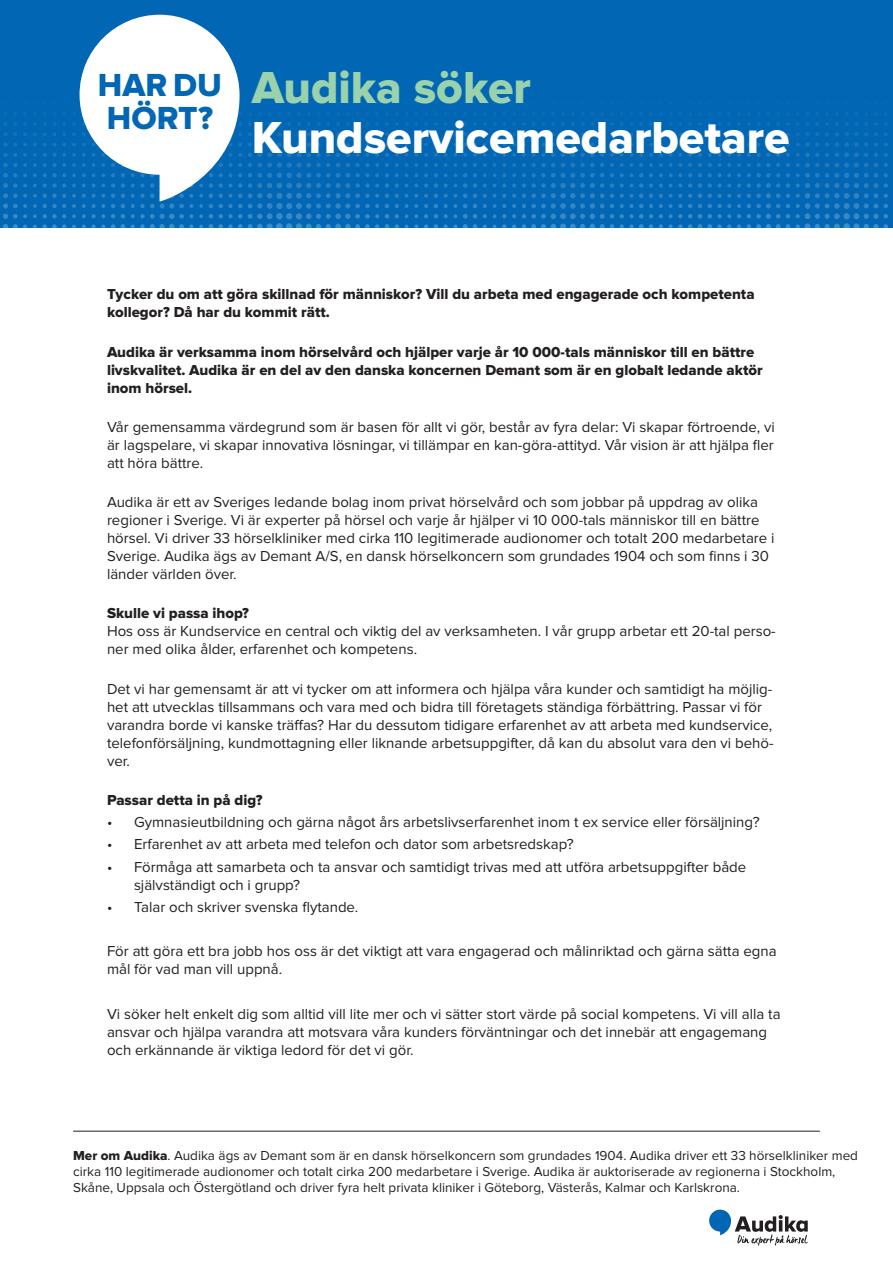
<style>
.page{position:relative;width:893px;height:1263px;background:#fff}
.page>*{position:absolute;margin:0;border:0;box-sizing:border-box;transform-origin:0 0}
.t1{font:46.5px "Proxima Nova Extrabld";color:#fff}
.t2{font:46.5px "Proxima Nova Extrabld";color:#9ad2ae}
.t3{font:33.15px "Proxima Nova Extrabld";color:#0166b3}
.t4{font:15px/18px "Proxima Nova";color:#231f20}
.t5{font:15px/18px "Proxima Nova Extrabld";color:#231f20}
.t6{font:13.5px/16.2px "Proxima Nova";color:#231f20}
.s1{font-family:"Proxima Nova Extrabld"}
</style>
<div class="page">
<hr style="left:73px;top:1131px;width:747px;height:1px;background:#231f20">
<svg style="left:709px;top:1209px;width:99px;height:36px"></svg>
<div style="left:0;top:0;width:893px;height:227px;background:#0166b3"></div>
<svg style="left:3px;top:15px;width:885px;height:212px"></svg>
<p class="t3" style="left:98px;top:66px;width:126px">HAR DU</p>
<p class="t3" style="left:107px;top:99px;width:108px">HÖRT?</p>
<p class="t2" style="left:252px;top:61px;width:281px">Audika söker</p>
<p class="t1" style="left:252px;top:110px;width:539px">Kundservicemedarbetare</p>
<p class="t5" style="left:107px;top:286px;width:649px">Tycker du om att göra skillnad för människor? Vill du arbeta med engagerade och kompetenta kollegor? Då har du kommit rätt.</p>
<p class="t5" style="left:107px;top:343px;width:657px">Audika är verksamma inom hörselvård och hjälper varje år 10 000-tals människor till en bättre livskvalitet. Audika är en del av den danska koncernen Demant som är en globalt ledande aktör inom hörsel.</p>
<p class="t4" style="left:107px;top:418px;width:669px;text-align:justify">Vår gemensamma värdegrund som är basen för allt vi gör, består av fyra delar: Vi skapar förtroende, vi är lagspelare, vi skapar innovativa lösningar, vi tillämpar en kan-göra-attityd. Vår vision är att hjälpa fler att höra bättre.</p>
<p class="t4" style="left:107px;top:493px;width:669px">Audika är ett av Sveriges ledande bolag inom privat hörselvård och som jobbar på uppdrag av olika regioner i Sverige. Vi är experter på hörsel och varje år hjälper vi 10 000-tals människor till en bättre hörsel. Vi driver 33 hörselkliniker med cirka 110 legitimerade audionomer och totalt 200 medarbetare i Sverige. Audika ägs av Demant A/S, en dansk hörselkoncern som grundades 1904 och som finns i 30 länder världen över.</p>
<p class="t4" style="left:107px;top:604px;width:670px"><span class="s1">Skulle vi passa ihop?<br></span>Hos oss är Kundservice en central och viktig del av verksamheten. I vår grupp arbetar ett 20-tal perso&shy;ner med olika ålder, erfarenhet och kompetens.</p>
<p class="t4" style="left:107px;top:680px;width:668px">Det vi har gemensamt är att vi tycker om att informera och hjälpa våra kunder och samtidigt ha möjlig&shy;het att utvecklas tillsammans och vara med och bidra till företagets ständiga förbättring. Passar vi för varandra borde vi kanske träffas? Har du dessutom tidigare erfarenhet av att arbeta med kundservice, telefonförsäljning, kundmottagning eller liknande arbetsuppgifter, då kan du absolut vara den vi behö&shy;ver.</p>
<p class="t5" style="left:107px;top:791px;width:157px">Passar detta in på dig?</p>
<p class="t4" style="left:107px;top:813px;width:654px">• Gymnasieutbildning och gärna något års arbetslivserfarenhet inom t ex service eller försäljning?</p>
<p class="t4" style="left:107px;top:836px;width:468px">• Erfarenhet av att arbeta med telefon och dator som arbetsredskap?</p>
<p class="t4" style="left:134px;top:858px;width:614px;text-indent:-27px">• Förmåga att samarbeta och ta ansvar och samtidigt trivas med att utföra arbetsuppgifter både självständigt och i grupp?</p>
<p class="t4" style="left:107px;top:898px;width:253px">• Talar och skriver svenska flytande.</p>
<p class="t4" style="left:107px;top:943px;width:671px">För att göra ett bra jobb hos oss är det viktigt att vara engagerad och målinriktad och gärna sätta egna mål för vad man vill uppnå.</p>
<p class="t4" style="left:107px;top:1005px;width:675px">Vi söker helt enkelt dig som alltid vill lite mer och vi sätter stort värde på social kompetens. Vi vill alla ta ansvar och hjälpa varandra att motsvara våra kunders förväntningar och det innebär att engagemang och erkännande är viktiga ledord för det vi gör.</p>
<p class="t6" style="left:73px;top:1147px;width:786px"><span class="s1">Mer om Audika</span>. Audika ägs av Demant som är en dansk hörselkoncern som grundades 1904. Audika driver ett 33 hörselkliniker med cirka 110 legitimerade audionomer och totalt cirka 200 medarbetare i Sverige. Audika är auktoriserade av regionerna i Stockholm,<br>Skåne, Uppsala och Östergötland och driver fyra helt privata kliniker i Göteborg, Västerås, Kalmar och Karlskrona.</p>
</div>
